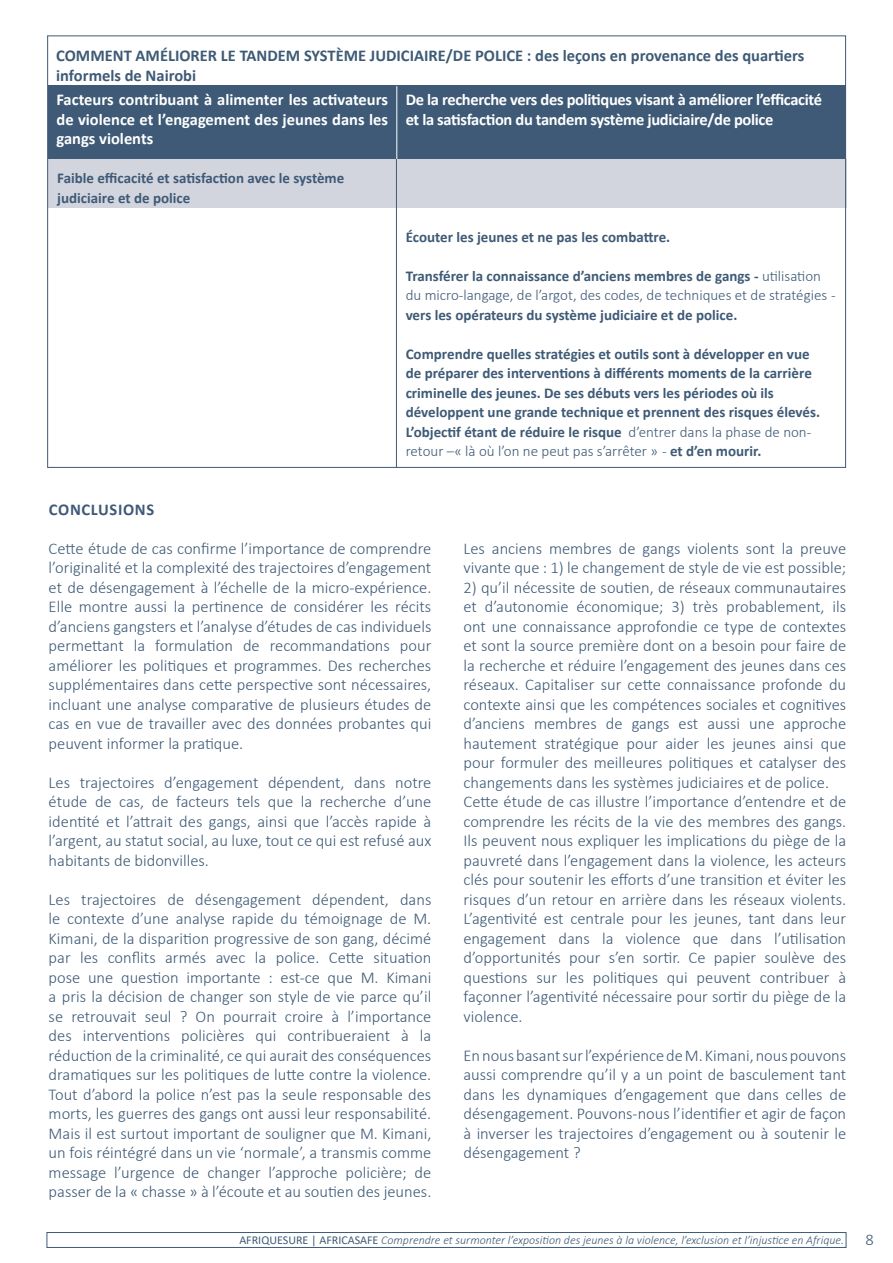
<style>
.page{position:relative;width:893px;height:1263px;background:#fff}
.page>*{position:absolute;margin:0;border:0;box-sizing:border-box;transform-origin:0 0}
.t1{font:300 16.5px/19.5px "Calibri";color:#3e5a76;text-align:justify}
.t2{font:700 16.5px/19.5px "Calibri";letter-spacing:-.02em;color:#fff;text-align:justify}
.t3{font:700 16.5px/19.5px "Calibri";color:#3e5a76}
.t4{font:700 16.5px "Calibri";letter-spacing:.04em;color:#3e5a76}
.t5{font:700 15px/19.5px "Calibri";color:#3e5a76}
.t6{font:italic 300 12px "Calibri";color:#3e5a76}
.s1{font-weight:300}
.s2{font-weight:400;font-style:normal}
</style>
<div class="page">
<div style="left:47px;top:1232px;width:799px;height:15px;border:1px solid #3e5a76"></div>
<div style="left:48px;top:159px;width:798px;height:49px;background:#d3d5de"></div>
<div style="left:48px;top:86px;width:798px;height:73px;background:#3e5a76"></div>
<hr style="left:396px;top:86px;width:1px;height:74px;background:#fff">
<hr style="left:396px;top:159px;width:1px;height:309px;background:#3e5a76">
<p class="t3" style="left:56px;top:46px;width:750px">COMMENT AMÉLIORER LE TANDEM SYSTÈME JUDICIAIRE/DE POLICE : des leçons en provenance des quartiers informels de Nairobi</p>
<p class="t2" style="left:57px;top:90px;width:333px">Facteurs contribuant à alimenter les activateurs de violence et l’engagement des jeunes dans les gangs violents</p>
<p class="t2" style="left:406px;top:90px;width:418px">De la recherche vers des politiques visant à améliorer l’efficacité et la satisfaction du tandem système judiciaire/de police</p>
<p class="t5" style="left:57px;top:168px;width:289px">Faible efficacité et satisfaction avec le système judiciaire et de police</p>
<p class="t5" style="left:406px;top:227px;width:266px">Écouter les jeunes et ne pas les combattre.</p>
<p class="t5" style="left:406px;top:266px;width:432px">Transférer la connaissance d’anciens membres de gangs - <span class="s1">utilisation du micro-langage, de l’argot, des codes, de techniques et de stratégies - </span>vers les opérateurs du système judiciaire et de police.</p>
<p class="t5" style="left:406px;top:344px;width:416px">Comprendre quelles stratégies et outils sont à développer en vue de préparer des interventions à différents moments de la carrière criminelle des jeunes. De ses débuts vers les périodes où ils développent une grande technique et prennent des risques élevés.<br>L’objectif étant de réduire le risque <span class="s1">d’entrer dans la phase de non&shy;retour –« là où l’on ne peut pas s’arrêter » -</span> et d’en mourir.</p>
<p class="t4" style="left:49px;top:498px;width:107px">CONCLUSIONS</p>
<p class="t1" style="left:49px;top:538px;width:384px">Cette étude de cas confirme l’importance de comprendre l’originalité et la complexité des trajectoires d’engagement et de désengagement à l’échelle de la micro-expérience.<br>Elle montre aussi la pertinence de considérer les récits d’anciens gangsters et l’analyse d’études de cas individuels permettant la formulation de recommandations pour améliorer les politiques et programmes. Des recherches supplémentaires dans cette perspective sont nécessaires, incluant une analyse comparative de plusieurs études de cas en vue de travailler avec des données probantes qui peuvent informer la pratique.</p>
<p class="t1" style="left:49px;top:772px;width:384px">Les trajectoires d’engagement dépendent, dans notre étude de cas, de facteurs tels que la recherche d’une identité et l’attrait des gangs, ainsi que l’accès rapide à l’argent, au statut social, au luxe, tout ce qui est refusé aux habitants de bidonvilles.</p>
<p class="t1" style="left:49px;top:889px;width:384px">Les trajectoires de désengagement dépendent, dans le contexte d’une analyse rapide du témoignage de M.<br>Kimani, de la disparition progressive de son gang, décimé par les conflits armés avec la police. Cette situation pose une question importante : est-ce que M. Kimani a pris la décision de changer son style de vie parce qu’il se retrouvait seul ? On pourrait croire à l’importance des interventions policières qui contribueraient à la réduction de la criminalité, ce qui aurait des conséquences dramatiques sur les politiques de lutte contre la violence.<br>Tout d’abord la police n’est pas la seule responsable des morts, les guerres des gangs ont aussi leur responsabilité.<br>Mais il est surtout important de souligner que M. Kimani, un fois réintégré dans un vie ‘normale’, a transmis comme message l’urgence de changer l’approche policière; de passer de la « chasse » à l’écoute et au soutien des jeunes.</p>
<p class="t1" style="left:463px;top:538px;width:384px">Les anciens membres de gangs violents sont la preuve vivante que : 1) le changement de style de vie est possible;</p>
<p class="t1" style="left:463px;top:577px;width:384px">2) qu’il nécessite de soutien, de réseaux communautaires et d’autonomie économique; 3) très probablement, ils ont une connaissance approfondie ce type de contextes et sont la source première dont on a besoin pour faire de la recherche et réduire l’engagement des jeunes dans ces réseaux. Capitaliser sur cette connaissance profonde du contexte ainsi que les compétences sociales et cognitives d’anciens membres de gangs est aussi une approche hautement stratégique pour aider les jeunes ainsi que pour formuler des meilleures politiques et catalyser des changements dans les systèmes judiciaires et de police.</p>
<p class="t1" style="left:463px;top:792px;width:384px">Cette étude de cas illustre l’importance d’entendre et de comprendre les récits de la vie des membres des gangs.<br>Ils peuvent nous expliquer les implications du piège de la pauvreté dans l’engagement dans la violence, les acteurs clés pour soutenir les efforts d’une transition et éviter les risques d’un retour en arrière dans les réseaux violents.<br>L’agentivité est centrale pour les jeunes, tant dans leur engagement dans la violence que dans l’utilisation d’opportunités pour s’en sortir. Ce papier soulève des questions sur les politiques qui peuvent contribuer à façonner l’agentivité nécessaire pour sortir du piège de la violence.</p>
<p class="t1" style="left:463px;top:1045px;width:384px">En nous basant sur l’expérience de M. Kimani, nous pouvons aussi comprendre qu’il y a un point de basculement tant dans les dynamiques d’engagement que dans celles de désengagement. Pouvons-nous l’identifier et agir de façon à inverser les trajectoires d’engagement ou à soutenir le désengagement ?</p>
<p class="t6" style="left:239px;top:1232px;width:606px"><span class="s2">AFRIQUESURE | AFRICASAFE</span> Comprendre et surmonter l’exposition des jeunes à la violence, l’exclusion et l’injustice en Afrique.</p>
<p class="t1" style="left:865px;top:1230px;width:10px">8</p>
</div>
